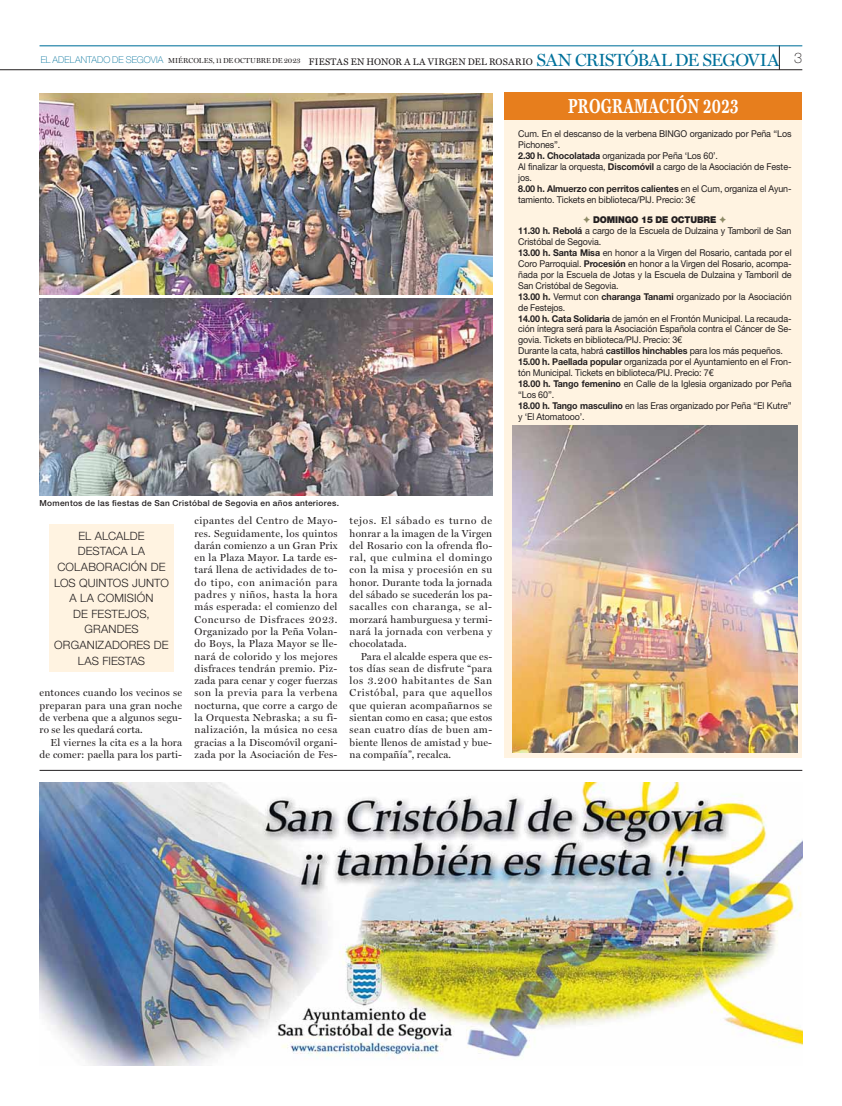
<style>
.page{position:relative;width:842px;height:1106px;background:#fff}
.page>*{position:absolute;margin:0;border:0;box-sizing:border-box;transform-origin:0 0}
.t1{font:700 18.8px "Miller";letter-spacing:.02em;color:#fff;scale:.75 1}
.t2{font:500 17.7px "Miller";letter-spacing:-.035em;color:#00719b}
.t3{font:300 11.5px/15.6px "Helvetica Neue LT Std";letter-spacing:.01em;color:#231f20;text-align:center}
.t4{font:500 10.2px/12.3px "Miller";letter-spacing:.015em;color:#231f20;text-align:justify}
.t5{font:9.4px/10.9px "Helvetica Neue LT Std";letter-spacing:-.01em;color:#231f20;scale:.95 1}
.t6{font:8.9px "News Miller";letter-spacing:.025em;color:#231f20}
.t7{font:500 8.3px "Helvetica Neue LT Std";letter-spacing:.035em;color:#231f20}
.t8{font:500 7.3px "Miller";letter-spacing:.005em;color:#231f20}
.s1{font-family:"Helvetica Neue LT Std";font-weight:100;font-size:9.4px;color:#00719b}
.s2{font-weight:700}
.s3{font-weight:900}
</style>
<div class="page">
<svg style="left:779px;top:46px;width:1px;height:24px"></svg>
<hr style="left:40px;top:45px;width:762px;height:1px;background:#00719b">
<img style="left:39px;top:94px;width:453px;height:201px">
<div style="left:505px;top:92px;width:297px;height:666px;background:#fff3e1"></div>
<div style="left:505px;top:92px;width:297px;height:27px;background:#e77e1d"></div>
<div style="left:49px;top:524px;width:125px;height:148px;background:#fff3e1"></div>
<img style="left:40px;top:783px;width:762px;height:282px">
<hr style="left:40px;top:770px;width:762px;height:1px;background:#231f20">
<hr style="left:0;top:70px;width:802px;height:1px;background:#231f20">
<img style="left:39px;top:299px;width:453px;height:197px">
<img style="left:512px;top:426px;width:286px;height:326px">
<p class="t8" style="left:41px;top:58px;width:262px"><span class="s1">EL ADELANTADO DE SEGOVIA</span> MIÉRCOLES, 11 DE OCTUBRE DE 2023</p>
<h2 class="t2" style="left:537px;top:53px;width:267px">SAN CRISTÓBAL DE SEGOVIA <sup>3</sup></h2>
<p class="t6" style="left:309px;top:58px;width:226px">FIESTAS EN HONOR A LA VIRGEN DEL ROSARIO</p>
<h1 class="t1" style="left:568px;top:98px;width:229px">PROGRAMACIÓN 2023</h1>
<p class="t5" style="left:518px;top:129px;width:289px">Cum. En el descanso de la verbena BINGO organizado por Peña “Los Pichones”.<br><span class="s2">2.30 h. Chocolatada</span> organizada por Peña ‘Los 60’.<br>Al finalizar la orquesta, <span class="s2">Discomóvil</span> a cargo de la Asociación de Feste&shy;jos.<br><span class="s2">8.00 h. Almuerzo con perritos calientes</span> en el Cum, organiza el Ayun&shy;tamiento. Tickets en biblioteca/PIJ. Precio: 3€</p>
<p class="t5" style="left:518px;top:215px;width:289px;text-indent:75px"><span class="s3">DOMINGO 15 DE OCTUBRE<br></span><span class="s2">11.30 h. Rebolá</span> a cargo de la Escuela de Dulzaina y Tamboril de San Cristóbal de Segovia.<br><span class="s2">13.00 h. Santa Misa</span> en honor a la Virgen del Rosario, cantada por el Coro Parroquial. <span class="s2">Procesión</span> en honor a la Virgen del Rosario, acompa&shy;ñada por la Escuela de Jotas y la Escuela de Dulzaina y Tamboril de San Cristóbal de Segovia.<br><span class="s2">13.00 h.</span> Vermut con <span class="s2">charanga Tanami</span> organizado por la Asociación de Festejos.<br><span class="s2">14.00 h. Cata Solidaria</span> de jamón en el Frontón Municipal. La recauda&shy;ción íntegra será para la Asociación Española contra el Cáncer de Se&shy;govia. Tickets en biblioteca/PIJ. Precio: 3€<br>Durante la cata, habrá <span class="s2">castillos hinchables</span> para los más pequeños.<br><span class="s2">15.00 h. Paellada popular</span> organizada por el Ayuntamiento en el Fron&shy;tón Municipal. Tickets en biblioteca/PIJ. Precio: 7€<br><span class="s2">18.00 h. Tango femenino</span> en Calle de la Iglesia organizado por Peña “Los 60”.<br><span class="s2">18.00 h. Tango masculino</span> en las Eras organizado por Peña “El Kutre” y ‘El Atomatooo’.</p>
<p class="t7" style="left:40px;top:500px;width:301px">Momentos de las fiestas de San Cristóbal de Segovia en años anteriores.</p>
<p class="t3" style="left:54px;top:529px;width:116px">EL ALCALDE<br>DESTACA LA<br>COLABORACIÓN DE<br>LOS QUINTOS JUNTO<br>A LA COMISIÓN<br>DE FESTEJOS,<br>GRANDES<br>ORGANIZADORES DE<br>LAS FIESTAS</p>
<p class="t4" style="left:40px;top:688px;width:144px">entonces cuando los vecinos se preparan para una gran noche de verbena que a algunos segu&shy;ro se les quedará corta.</p>
<p class="t4" style="left:40px;top:737px;width:144px;text-align:right">El viernes la cita es a la hora de comer: paella para los parti-</p>
<p class="t4" style="left:195px;top:516px;width:145px">cipantes del Centro de Mayo&shy;res. Seguidamente, los quintos darán comienzo a un Gran Prix en la Plaza Mayor. La tarde es&shy;tará llena de actividades de to&shy;do tipo, con animación para padres y niños, hasta la hora más esperada: el comienzo del Concurso de Disfraces 2023.<br>Organizado por la Peña Volan&shy;do Boys, la Plaza Mayor se lle&shy;nará de colorido y los mejores disfraces tendrán premio. Piz&shy;zada para cenar y coger fuerzas son la previa para la verbena nocturna, que corre a cargo de la Orquesta Nebraska; a su fi&shy;nalización, la música no cesa gracias a la Discomóvil organi&shy;zada por la Asociación de Fes-</p>
<p class="t4" style="left:350px;top:516px;width:144px">tejos. El sábado es turno de honrar a la imagen de la Virgen del Rosario con la ofrenda flo&shy;ral, que culmina el domingo con la misa y procesión en su honor. Durante toda la jornada del sábado se sucederán los pa&shy;sacalles con charanga, se al&shy;morzará hamburguesa y termi&shy;nará la jornada con verbena y chocolatada.</p>
<p class="t4" style="left:350px;top:651px;width:144px;text-indent:11px">Para el alcalde espera que es&shy;tos días sean de disfrute “para los 3.200 habitantes de San Cristóbal, para que aquellos que quieran acompañarnos se sientan como en casa; que estos sean cuatro días de buen am&shy;biente llenos de amistad y bue&shy;na compañía”, recalca.</p>
</div>
